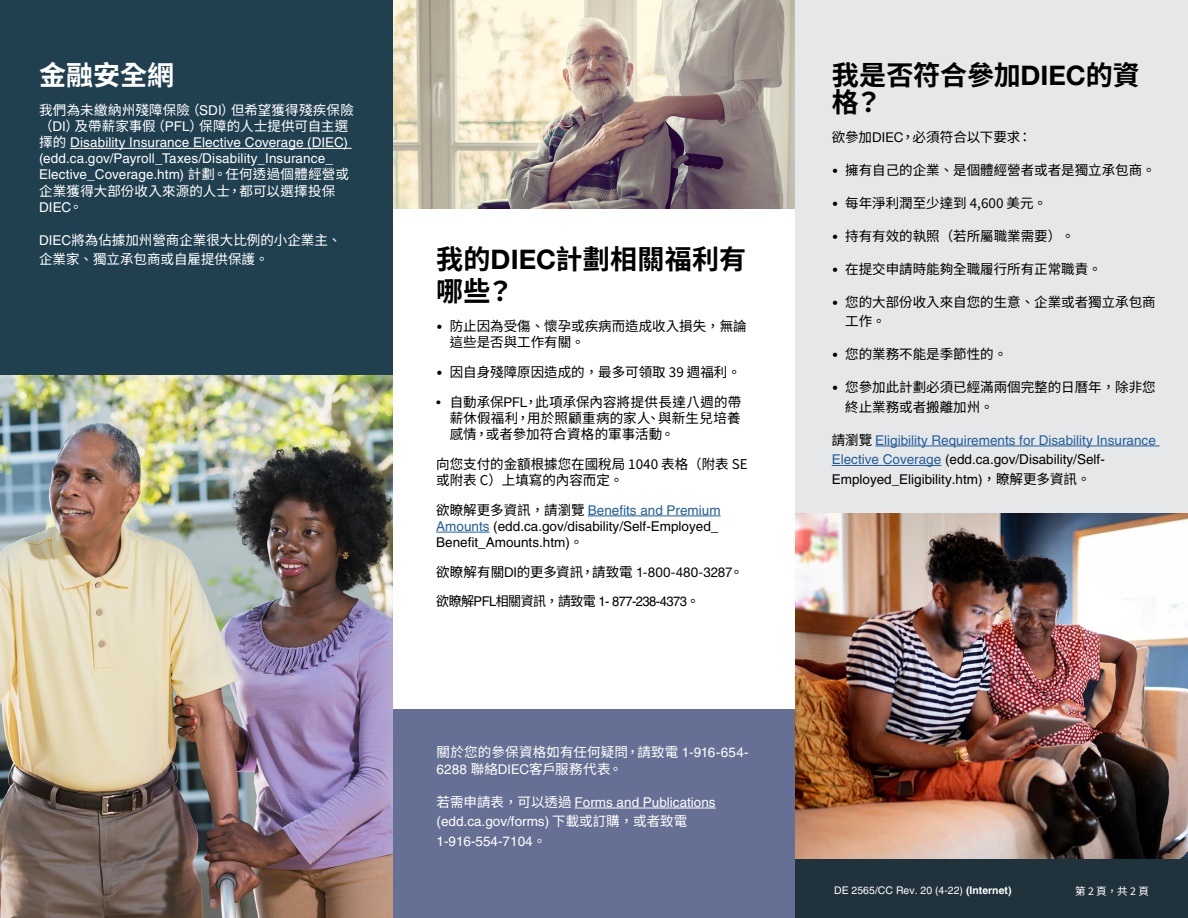
<style>
.page{position:relative;width:1188px;height:918px;background:#fff}
.page>*{position:absolute;margin:0;border:0;box-sizing:border-box;transform-origin:0 0}
.t1{font:700 27px/32.4px "Noto Sans TC";letter-spacing:.01em;color:#000}
.t2{font:700 27px "Noto Sans TC";color:#fff}
.t3{font:13.5px/16.2px "Noto Sans TC";color:#000}
.t4{font:13.5px/16.2px "Helvetica LT Std";letter-spacing:.005em;color:#fff}
.t5{font:13.5px/19.5px "Helvetica LT Std";color:#215e9e}
.t6{font:13.5px/16.2px "Helvetica LT Std";color:#000}
.t7{font:13.5px/19.5px "Noto Sans TC";color:#fff}
.t8{font:13.5px "Helvetica LT Std";letter-spacing:-.04em;color:#000;scale:.96 1}
.t9{font:10.5px "Helvetica LT Std";color:#fff}
.t10{font:10.5px "Noto Sans TC";color:#fff}
.s1{font-family:"Noto Sans TC"}
.s2{font-family:"Helvetica LT Std"}
.s3{font-family:"Helvetica Neue LT Std"}
.s4{font-family:"Calibri"}
.s5{font-family:"Arial";font-weight:700}
.s6{color:#215e9e}
.s7{font-family:"Noto Sans TC";color:#000}
.s8{color:#000}
.s9{font-weight:700}
</style>
<div class="page">
<div style="left:0;top:0;width:393px;height:376px;background:#204050"></div>
<div style="left:391px;top:710px;width:406px;height:208px;background:#667094"></div>
<div style="left:795px;top:0;width:393px;height:554px;background:#e6e7e8"></div>
<hr style="left:875px;top:446px;width:285px;height:1px;background:#215e9e">
<hr style="left:832px;top:465px;width:109px;height:1px;background:#215e9e">
<img style="left:0;top:376px;width:393px;height:542px">
<img style="left:393px;top:0;width:402px;height:208px">
<hr style="left:575px;top:808px;width:141px;height:1px;background:#fff">
<hr style="left:70px;top:148px;width:282px;height:1px;background:#fff">
<hr style="left:588px;top:516px;width:133px;height:1px;background:#215e9e">
<hr style="left:436px;top:532px;width:54px;height:1px;background:#215e9e">
<div style="left:795px;top:859px;width:393px;height:59px;background:#20323c"></div>
<img style="left:795px;top:513px;width:393px;height:346px">
<h2 class="t2" style="left:39px;top:60px;width:137px">金融安全網</h2>
<p class="t4" style="left:39px;top:102px;width:316px"><span class="s1">我們為未繳納州殘障保險（</span>SDI<span class="s1">）但希望獲得殘疾保險（</span>DI<span class="s1">）及帶薪家事假（</span>PFL<span class="s1">）保障的人士提供可自主選擇的</span> Disability Insurance Elective Coverage (DIEC) (edd.ca.gov/Payroll_Taxes/Disability_Insurance_ Elective_Coverage.htm) <span class="s1">計劃。任何透過個體經營或企業獲得大部份收入來源的人士，都可以選擇投保</span>DIEC<span class="s1">。</span></p>
<p class="t7" style="left:39px;top:230px;width:304px"><span class="s2">DIEC</span>將為佔據加州營商企業很大比例的小企業主、企業家、獨立承包商或自雇提供保護。</p>
<h2 class="t1" style="left:436px;top:243px;width:311px">我的<span class="s3">DIEC</span>計劃相關福利有哪些？</h2>
<p class="t3" style="left:450px;top:318px;width:298px;text-indent:-14px"><span class="s4">•</span> 防止因為受傷、懷孕或疾病而造成收入損失，無論這些是否與工作有關。</p>
<p class="t3" style="left:436px;top:364px;width:306px"><span class="s4">•</span> 因自身殘障原因造成的，最多可領取 39 週福利。</p>
<p class="t3" style="left:450px;top:394px;width:293px;text-align:justify;text-indent:-13px"><span class="s5">•</span> 自動承保<span class="s3">PFL</span>，此項承保內容將提供長達八週的帶薪休假福利，用於照顧重病的家人、與新生兒培養感情，或者參加符合資格的軍事活動。</p>
<p class="t3" style="left:436px;top:456px;width:313px">向您支付的金額根據您在國稅局 1040 表格（附表 SE或附表 C）上填寫的內容而定。</p>
<p class="t6" style="left:436px;top:502px;width:286px"><span class="s1">欲瞭解更多資訊，請瀏覽</span> <span class="s6">Benefits and Premium<br>Amounts</span> (edd.ca.gov/disability/Self-Employed_<br>Benefit_Amounts.htm)<span class="s1">。</span></p>
<p class="t3" style="left:436px;top:564px;width:308px">欲瞭解有關<span class="s3">DI</span>的更多資訊，請致電 <span class="s3">1</span>-<span class="s3">800</span>-<span class="s3">480</span>-<span class="s3">3287</span>。</p>
<p class="t8" style="left:436px;top:594px;width:276px"><span class="s1">欲瞭解</span>PFL<span class="s1">相關資訊，請致電</span> 1- 877-238-4373<span class="s1">。</span></p>
<p class="t7" style="left:437px;top:745px;width:314px;line-height:16.2px">關於您的參保資格如有任何疑問，請致電 <span class="s2">1-916-654-<br>6288</span> 聯絡<span class="s3">DIEC</span>客戶服務代表。</p>
<p class="t4" style="left:437px;top:792px;width:281px;line-height:19.5px"><span class="s1">若需申請表，可以透過</span> Forms and Publications (edd.ca.gov/forms) <span class="s1">下載或訂購，或者致電<br></span>1-916-554-7104<span class="s1">。</span></p>
<h2 class="t1" style="left:832px;top:62px;width:310px;line-height:27px">我是否符合參加<span class="s3">DIEC</span>的資格？</h2>
<p class="t3" style="left:832px;top:129px;width:202px">欲參加<span class="s3">DIEC</span>，必須符合以下要求：</p>
<p class="t3" style="left:832px;top:162px;width:325px"><span class="s4">•</span> 擁有自己的企業、是個體經營者或者是獨立承包商。</p>
<p class="t3" style="left:832px;top:195px;width:217px"><span class="s4">•</span> 每年淨利潤至少達到 4,600 美元。</p>
<p class="t3" style="left:832px;top:228px;width:244px"><span class="s4">•</span> 持有有效的執照（若所屬職業需要）。</p>
<p class="t3" style="left:832px;top:261px;width:271px"><span class="s4">•</span> 在提交申請時能夠全職履行所有正常職責。</p>
<p class="t3" style="left:845px;top:292px;width:312px;line-height:19.5px;text-indent:-14px"><span class="s4">•</span> 您的大部份收入來自您的生意、企業或者獨立承包商工作。</p>
<p class="t3" style="left:832px;top:346px;width:177px"><span class="s4">•</span> 您的業務不能是季節性的。</p>
<p class="t3" style="left:845px;top:378px;width:312px;line-height:19.5px;text-indent:-14px"><span class="s4">•</span> 您參加此計劃必須已經滿兩個完整的日曆年，除非您終止業務或者搬離加州。</p>
<p class="t5" style="left:832px;top:430px;width:326px"><span class="s7">請瀏覽</span> Eligibility Requirements for Disability Insurance<br>Elective Coverage <span class="s8">(edd.ca.gov/Disability/Self-<br>Employed_Eligibility.htm)</span><span class="s7">，瞭解更多資訊。</span></p>
<p class="t9" style="left:834px;top:884px;width:179px">DE 2565/CC Rev. 20 (4-22) <span class="s9">(Internet)</span></p>
<p class="t10" style="left:1075px;top:885px;width:75px">第 2 頁，共 2 頁</p>
</div>
